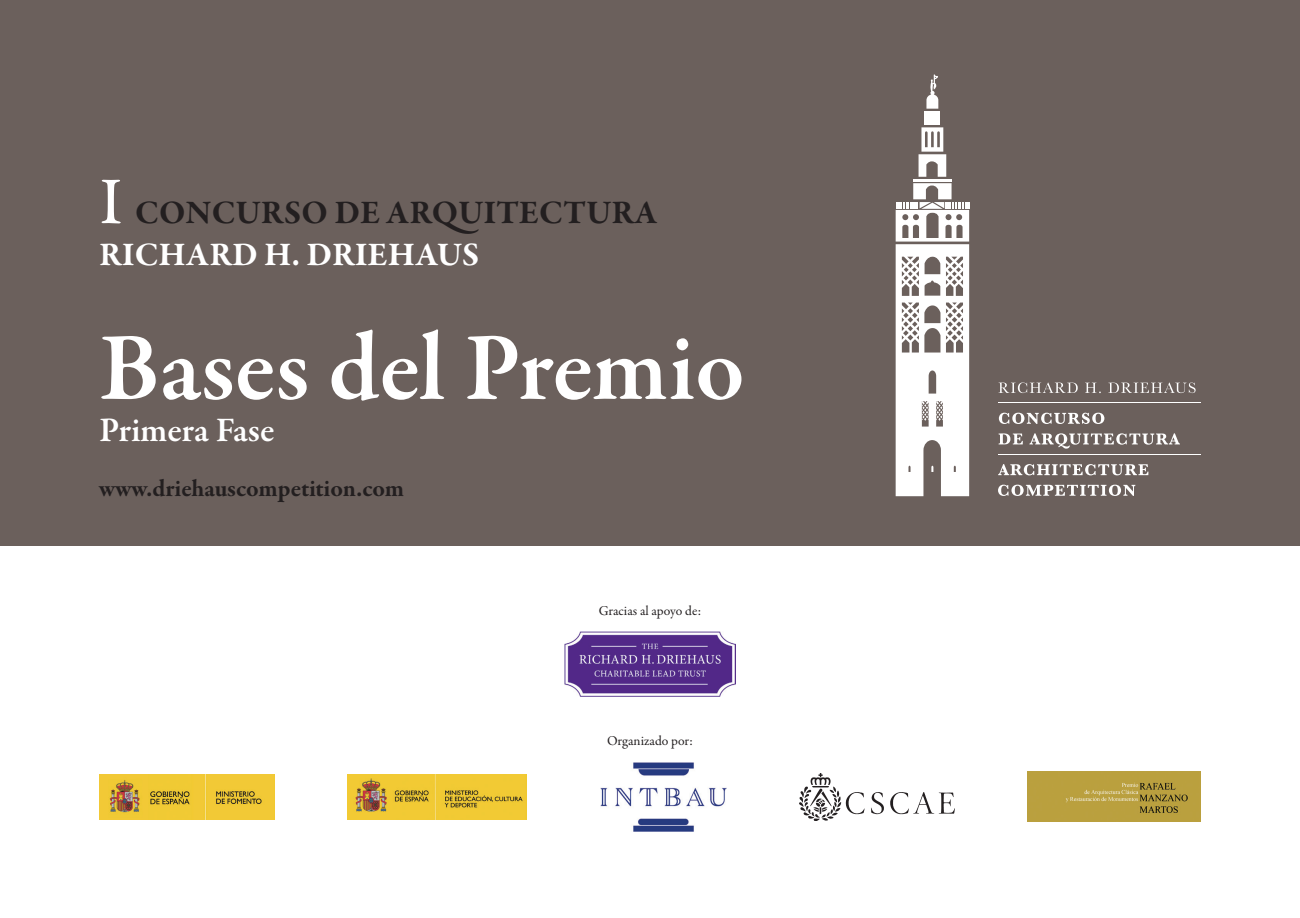
<style>
.page{position:relative;width:1300px;height:918px;background:#fff}
.page>*{position:absolute;margin:0;border:0;box-sizing:border-box;transform-origin:0 0}
.t1{font:600 98px "Garamond Premr Pro";color:#fff}
.t2{font:600 35px "Garamond Premr Pro";letter-spacing:-.005em;color:#fff}
.t3{font:700 33.6px/42px "Garamond Premr Pro";letter-spacing:.005em;color:#231f20}
.t4{font:700 24.5px "Garamond Premr Pro";letter-spacing:-.01em;color:#231f20}
.t5{font:13.65px "Garamond Premr Pro";color:#231f20}
.s1{font-weight:500;font-size:67.2px;color:#fff}
.s2{color:#fff}
</style>
<div class="page">
<div style="left:0;top:0;width:1300px;height:546px;background:#6b605c"></div>
<svg style="left:998px;top:433px;width:25px;height:11px"></svg>
<svg style="left:926px;top:74px;width:12px;height:35px"></svg>
<div style="left:925px;top:111px;width:15px;height:14px;background:#fff"></div>
<hr style="left:913px;top:179px;width:38px;height:3px;background:#fff">
<svg style="left:918px;top:127px;width:28px;height:50px"></svg>
<svg style="left:895px;top:183px;width:74px;height:313px"></svg>
<svg style="left:998px;top:382px;width:79px;height:11px"></svg>
<svg style="left:1085px;top:383px;width:16px;height:10px"></svg>
<svg style="left:1108px;top:382px;width:87px;height:11px"></svg>
<svg style="left:999px;top:413px;width:105px;height:11px"></svg>
<svg style="left:1029px;top:433px;width:151px;height:15px"></svg>
<svg style="left:998px;top:464px;width:150px;height:11px"></svg>
<svg style="left:998px;top:485px;width:137px;height:11px"></svg>
<hr style="left:998px;top:402px;width:202px;height:1px;background:#fff">
<hr style="left:998px;top:454px;width:202px;height:1px;background:#fff">
<img style="left:799px;top:773px;width:155px;height:47px">
<img style="left:1027px;top:772px;width:173px;height:49px">
<img style="left:600px;top:762px;width:126px;height:69px">
<img style="left:347px;top:774px;width:180px;height:45px">
<img style="left:99px;top:774px;width:175px;height:45px">
<img style="left:564px;top:631px;width:171px;height:65px">
<p class="t3" style="left:99px;top:192px;width:560px"><span class="s1">I</span> CONCURSO DE ARQUITECTURA<br><span class="s2">RICHARD H. DRIEHAUS</span></p>
<h1 class="t1" style="left:99px;top:308px;width:647px">Bases del Premio</h1>
<p class="t2" style="left:99px;top:408px;width:177px">Primera Fase</p>
<p class="t4" style="left:99px;top:473px;width:307px">www.driehauscompetition.com</p>
<p class="t5" style="left:599px;top:602px;width:104px">Gracias al apoyo de:</p>
<p class="t5" style="left:607px;top:732px;width:87px">Organizado por:</p>
</div>
